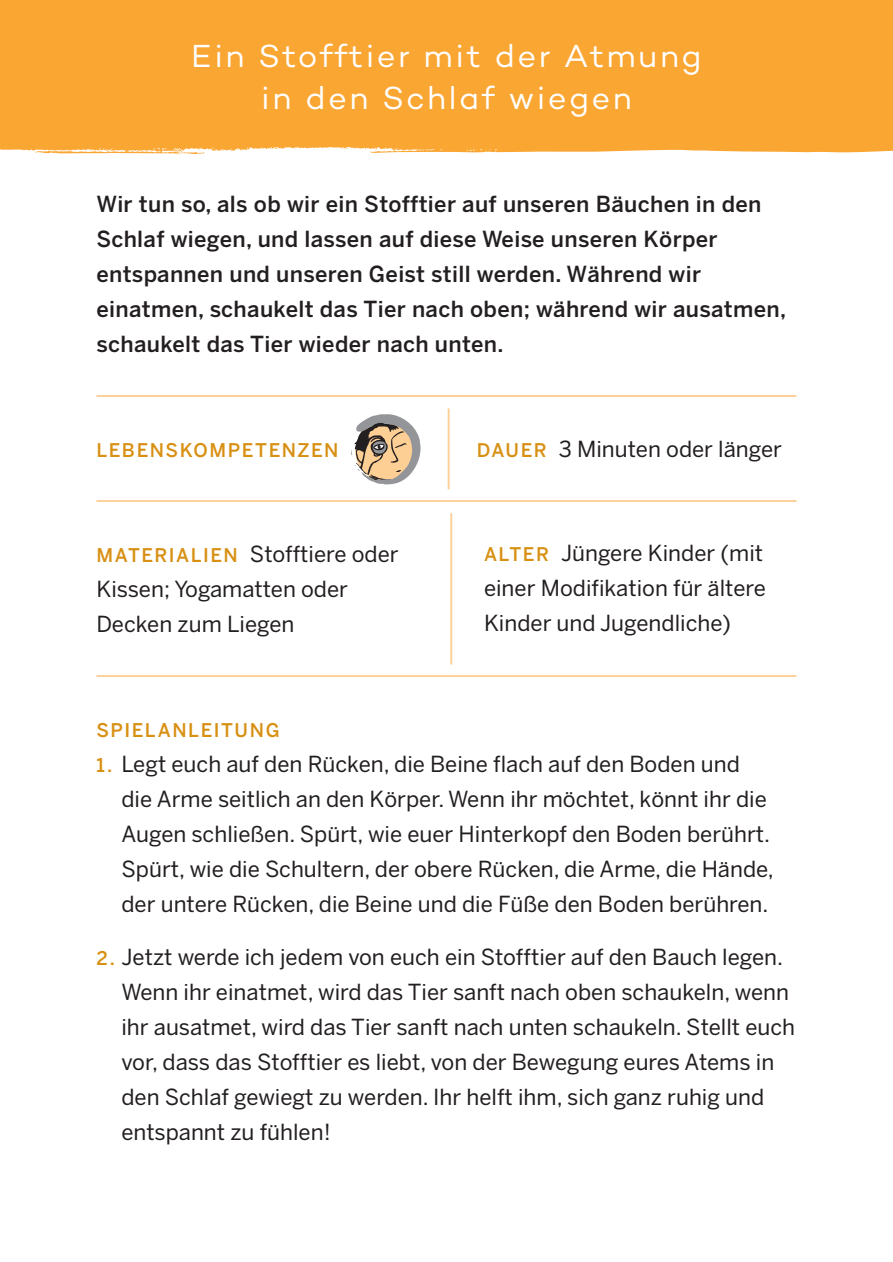
<style>
.page{position:relative;width:893px;height:1262px;background:#fff}
.page>*{position:absolute;margin:0;border:0;box-sizing:border-box;transform-origin:0 0}
.t1{font:32.5px/42.5px "Campton";letter-spacing:.075em;color:#fff;text-align:center}
.t2{font:22px/35px "Benton Sans";color:#231f20}
.t3{font:500 22px/35px "Benton Sans";letter-spacing:.015em;color:#231f20}
.t4{font:500 18.75px "Benton Sans";letter-spacing:.08em;color:#d89013}
.s1{font-weight:500;font-size:18.75px;color:#d89013}
</style>
<div class="page">
<div style="left:0;top:0;width:893px;height:154px;background:#faa633"></div>
<hr style="left:96px;top:395px;width:700px;height:2px;background:#fdcf94">
<svg style="left:351px;top:414px;width:70px;height:70px"></svg>
<hr style="left:448px;top:408px;width:2px;height:81px;background:#fdcf94">
<hr style="left:96px;top:500px;width:700px;height:2px;background:#fdcf94">
<hr style="left:450px;top:513px;width:2px;height:151px;background:#fdcf94">
<hr style="left:96px;top:675px;width:700px;height:2px;background:#fdcf94">
<h1 class="t1" style="left:191px;top:34px;width:512px">Ein Stofftier mit der Atmung in den Schlaf wiegen</h1>
<p class="t3" style="left:96px;top:186px;width:691px">Wir tun so, als ob wir ein Stofftier auf unseren Bäuchen in den Schlaf wiegen, und lassen auf diese Weise unseren Körper entspannen und unseren Geist still werden. Während wir einatmen, schaukelt das Tier nach oben; während wir ausatmen, schaukelt das Tier wieder nach unten.</p>
<p class="t4" style="left:96px;top:439px;width:244px">LEBENSKOMPETENZEN</p>
<p class="t2" style="left:477px;top:431px;width:307px"><span class="s1">DAUER</span> 3 Minuten oder länger</p>
<p class="t2" style="left:96px;top:536px;width:304px"><span class="s1">MATERIALIEN</span> Stofftiere oder<br>Kissen; Yogamatten oder<br>Decken zum Liegen</p>
<p class="t2" style="left:484px;top:535px;width:283px;text-align:justify"><span class="s1">ALTER</span> Jüngere Kinder (mit einer Modifikation für ältere Kinder und Jugendliche)</p>
<p class="t4" style="left:96px;top:719px;width:185px">SPIELANLEITUNG</p>
<p class="t2" style="left:121px;top:746px;width:654px;text-indent:-25px"><span class="s1">1.</span> Legt euch auf den Rücken, die Beine flach auf den Boden und die Arme seitlich an den Körper. Wenn ihr möchtet, könnt ihr die Augen schließen. Spürt, wie euer Hinterkopf den Boden berührt.<br>Spürt, wie die Schultern, der obere Rücken, die Arme, die Hände, der untere Rücken, die Beine und die Füße den Boden berühren.</p>
<p class="t2" style="left:121px;top:938px;width:675px;text-indent:-25px"><span class="s1">2.</span> Jetzt werde ich jedem von euch ein Stofftier auf den Bauch legen.<br>Wenn ihr einatmet, wird das Tier sanft nach oben schaukeln, wenn ihr ausatmet, wird das Tier sanft nach unten schaukeln. Stellt euch vor, dass das Stofftier es liebt, von der Bewegung eures Atems in den Schlaf gewiegt zu werden. Ihr helft ihm, sich ganz ruhig und entspannt zu fühlen!</p>
</div>
